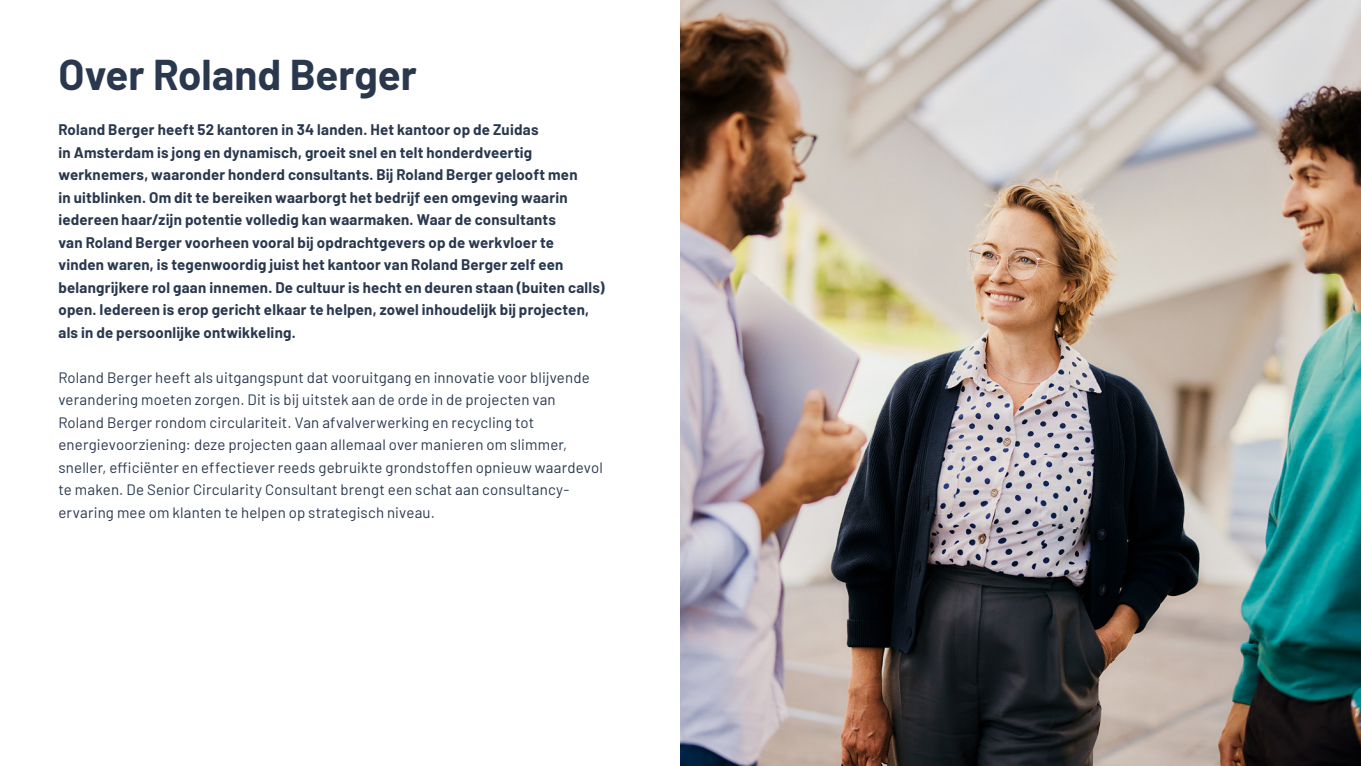
<style>
.page{position:relative;width:1361px;height:766px;background:#fff}
.page>*{position:absolute;margin:0;border:0;box-sizing:border-box;transform-origin:0 0}
.t1{font:700 42px "Barlow";color:#2a384e}
.t2{font:700 15px/22.5px "Barlow";letter-spacing:.015em;color:#2a384e}
.t3{font:15px/22.5px "Barlow";letter-spacing:.01em;color:#2a384e}
</style>
<div class="page">
<img style="left:680px;top:0;width:681px;height:765px">
<p class="t1" style="left:58px;top:44px;width:360px">Over Roland Berger</p>
<p class="t2" style="left:58px;top:117px;width:548px">Roland Berger heeft 52 kantoren in 34 landen. Het kantoor op de Zuidas<br>in Amsterdam is jong en dynamisch, groeit snel en telt honderdveertig werknemers, waaronder honderd consultants. Bij Roland Berger gelooft men<br>in uitblinken. Om dit te bereiken waarborgt het bedrijf een omgeving waarin iedereen haar/zijn potentie volledig kan waarmaken. Waar de consultants<br>van Roland Berger voorheen vooral bij opdrachtgevers op de werkvloer te<br>vinden waren, is tegenwoordig juist het kantoor van Roland Berger zelf een belangrijkere rol gaan innemen. De cultuur is hecht en deuren staan (buiten calls) open. Iedereen is erop gericht elkaar te helpen, zowel inhoudelijk bij projecten, als in de persoonlijke ontwikkeling.</p>
<p class="t3" style="left:58px;top:365px;width:546px">Roland Berger heeft als uitgangspunt dat vooruitgang en innovatie voor blijvende verandering moeten zorgen. Dit is bij uitstek aan de orde in de projecten van Roland Berger rondom circulariteit. Van afvalverwerking en recycling tot energievoorziening: deze projecten gaan allemaal over manieren om slimmer, sneller, efficiënter en effectiever reeds gebruikte grondstoffen opnieuw waardevol te maken. De Senior Circularity Consultant brengt een schat aan consultancy&shy;ervaring mee om klanten te helpen op strategisch niveau.</p>
</div>
